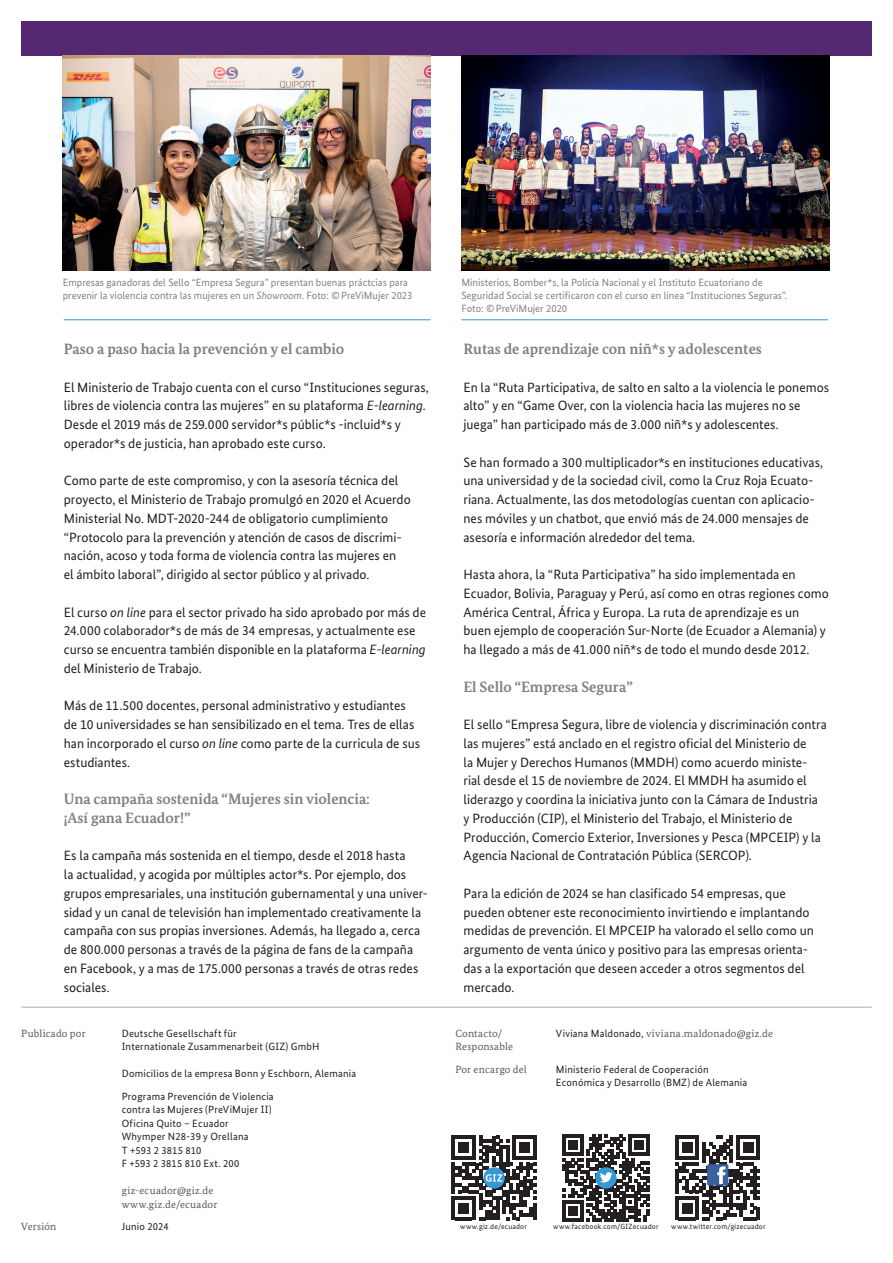
<style>
.page{position:relative;width:893px;height:1263px;background:#fff}
.page>*{position:absolute;margin:0;border:0;box-sizing:border-box;transform-origin:0 0}
.t1{font:700 15px/18.8px "Bundes Serif";color:#808285}
.t2{font:13.5px/18.8px "Bundes Sans";color:#231f20}
.t3{font:10.5px/13.5px "Bundes Sans";letter-spacing:.02em;color:#231f20}
.t4{font:10.5px/12.6px "Bundes Sans";color:#808285}
.t5{font:10.5px/13.5px "Bundes Serif";letter-spacing:.02em;color:#57585a}
.t6{font:7.5px "Bundes Sans";letter-spacing:.025em;color:#231f20}
.s1{font-style:italic}
.s2{font-family:"Bundes Sans";color:#231f20}
</style>
<div class="page">
<hr style="left:21px;top:1007px;width:851px;height:1px;background:#aaabaf">
<div style="left:21px;top:21px;width:851px;height:34px;background:#552872"></div>
<svg style="left:451px;top:1135px;width:86px;height:86px"></svg>
<svg style="left:678px;top:1220px;width:79px;height:1px"></svg>
<svg style="left:675px;top:1135px;width:85px;height:85px"></svg>
<svg style="left:562px;top:1134px;width:88px;height:88px"></svg>
<svg style="left:452px;top:1135px;width:84px;height:85px"></svg>
<img style="left:461px;top:55px;width:368px;height:215px">
<img style="left:63px;top:55px;width:368px;height:215px">
<hr style="left:64px;top:319px;width:367px;height:1px;background:#339ad5">
<hr style="left:461px;top:319px;width:367px;height:1px;background:#339ad5">
<p class="t4" style="left:63px;top:276px;width:351px">Empresas ganadoras del Sello “Empresa Segura” presentan buenas práctcias para prevenir la violencia contra las mujeres en un <span class="s1">Showroom</span>. Foto: ©PreViMujer 2023</p>
<p class="t1" style="left:64px;top:339px;width:282px">Paso a paso hacia la prevención y el cambio</p>
<p class="t2" style="left:64px;top:378px;width:367px">El Ministerio de Trabajo cuenta con el curso “Instituciones seguras, libres de violencia contra las mujeres” en su plataforma <span class="s1">E-learning</span>.<br>Desde el 2019 más de 259.000 servidor*s públic*s -incluid*s y operador*s de justicia, han aprobado este curso.</p>
<p class="t2" style="left:64px;top:471px;width:348px">Como parte de este compromiso, y con la asesoría técnica del proyecto, el Ministerio de Trabajo promulgó en 2020 el Acuerdo Ministerial No. MDT-2020-244 de obligatorio cumplimiento “Protocolo para la prevención y atención de casos de discrimi&shy;nación, acoso y toda forma de violencia contra las mujeres en<br>el ámbito laboral”, dirigido al sector público y al privado.</p>
<p class="t2" style="left:64px;top:603px;width:364px">El curso <span class="s1">on line</span> para el sector privado ha sido aprobado por más de 24.000 colaborador*s de más de 34 empresas, y actualmente ese curso se encuentra también disponible en la plataforma <span class="s1">E-learning </span>del Ministerio de Trabajo.</p>
<p class="t2" style="left:64px;top:696px;width:358px">Más de 11.500 docentes, personal administrativo y estudiantes de 10 universidades se han sensibilizado en el tema. Tres de ellas han incorporado el curso <span class="s1">on line</span> como parte de la curricula de sus estudiantes.</p>
<p class="t1" style="left:64px;top:789px;width:308px">Una campaña sostenida “Mujeres sin violencia: ¡Así gana Ecuador!”</p>
<p class="t2" style="left:64px;top:846px;width:366px">Es la campaña más sostenida en el tiempo, desde el 2018 hasta<br>la actualidad, y acogida por múltiples actor*s. Por ejemplo, dos grupos empresariales, una institución gubernamental y una univer&shy;sidad y un canal de televisión han implementado creativamente la campaña con sus propias inversiones. Además, ha llegado a, cerca de 800.000 personas a través de la página de fans de la campaña en Facebook, y a mas de 175.000 personas a través de otras redes sociales.</p>
<p class="t5" style="left:21px;top:1026px;width:66px">Publicado por</p>
<p class="t3" style="left:122px;top:1026px;width:199px">Deutsche Gesellschaft für<br>Internationale Zusammenarbeit (GIZ) GmbH</p>
<p class="t3" style="left:122px;top:1062px;width:236px;line-height:22.5px">Domicilios de la empresa Bonn y Eschborn, Alemania<br>Programa Prevención de Violencia</p>
<p class="t3" style="left:122px;top:1103px;width:151px">contra las Mujeres (PreViMujer II)<br>Oficina Quito – Ecuador<br>Whymper N28-39 y Orellana<br>T +593 2 3815 810<br>F +593 2 3815 810 Ext. 200</p>
<p class="t5" style="left:122px;top:1184px;width:97px">giz-ecuador@giz.de www.giz.de/ecuador</p>
<p class="t5" style="left:21px;top:1220px;width:37px">Versión</p>
<p class="t3" style="left:122px;top:1220px;width:48px">Junio 2024</p>
<p class="t4" style="left:461px;top:276px;width:327px">Ministerios, Bomber*s, la Policía Nacional y el Instituto Ecuatoriano de<br>Seguridad Social se certificaron con el curso en línea “Instituciones Seguras”.<br>Foto: ©PreViMujer 2020</p>
<p class="t1" style="left:463px;top:339px;width:300px">Rutas de aprendizaje con niñ*s y adolescentes</p>
<p class="t2" style="left:463px;top:378px;width:367px">En la “Ruta Participativa, de salto en salto a la violencia le ponemos alto” y en “Game Over, con la violencia hacia las mujeres no se juega” han participado más de 3.000 niñ*s y adolescentes.</p>
<p class="t2" style="left:463px;top:453px;width:361px">Se han formado a 300 multiplicador*s en instituciones educativas, una universidad y de la sociedad civil, como la Cruz Roja Ecuato&shy;riana. Actualmente, las dos metodologías cuentan con aplicacio&shy;nes móviles y un chatbot, que envió más de 24.000 mensajes de asesoría e información alrededor del tema.</p>
<p class="t2" style="left:463px;top:565px;width:367px">Hasta ahora, la “Ruta Participativa” ha sido implementada en Ecuador, Bolivia, Paraguay y Perú, así como en otras regiones como América Central, África y Europa. La ruta de aprendizaje es un buen ejemplo de cooperación Sur-Norte (de Ecuador a Alemania) y ha llegado a más de 41.000 niñ*s de todo el mundo desde 2012.</p>
<p class="t1" style="left:463px;top:677px;width:171px">El Sello “Empresa Segura”</p>
<p class="t2" style="left:463px;top:715px;width:365px">El sello “Empresa Segura, libre de violencia y discriminación contra las mujeres” está anclado en el registro oficial del Ministerio de<br>la Mujer y Derechos Humanos (MMDH) como acuerdo ministe&shy;rial desde el 15 de noviembre de 2024. El MMDH ha asumido el liderazgo y coordina la iniciativa junto con la Cámara de Industria y Producción (CIP), el Ministerio del Trabajo, el Ministerio de Producción, Comercio Exterior, Inversiones y Pesca (MPCEIP) y la Agencia Nacional de Contratación Pública (SERCOP).</p>
<p class="t2" style="left:463px;top:884px;width:352px">Para la edición de 2024 se han clasificado 54 empresas, que pueden obtener este reconocimiento invirtiendo e implantando medidas de prevención. El MPCEIP ha valorado el sello como un argumento de venta único y positivo para las empresas orienta&shy;das a la exportación que deseen acceder a otros segmentos del mercado.</p>
<p class="t5" style="left:455px;top:1026px;width:48px">Contacto/</p>
<p class="t5" style="left:556px;top:1026px;width:219px"><span class="s2">Viviana Maldonado,</span> viviana.maldonado@giz.de</p>
<p class="t5" style="left:455px;top:1035px;width:73px;line-height:22.5px">Responsable<br>Por encargo del</p>
<p class="t3" style="left:556px;top:1062px;width:193px">Ministerio Federal de Cooperación<br>Económica y Desarrollo (BMZ) de Alemania</p>
<p class="t6" style="left:460px;top:1222px;width:68px">www.giz.de/ecuador</p>
<p class="t6" style="left:553px;top:1222px;width:107px">www.facebook.com/GIZecuador</p>
<p class="t6" style="left:671px;top:1222px;width:96px">www.twitter.com/gizecuador</p>
</div>
